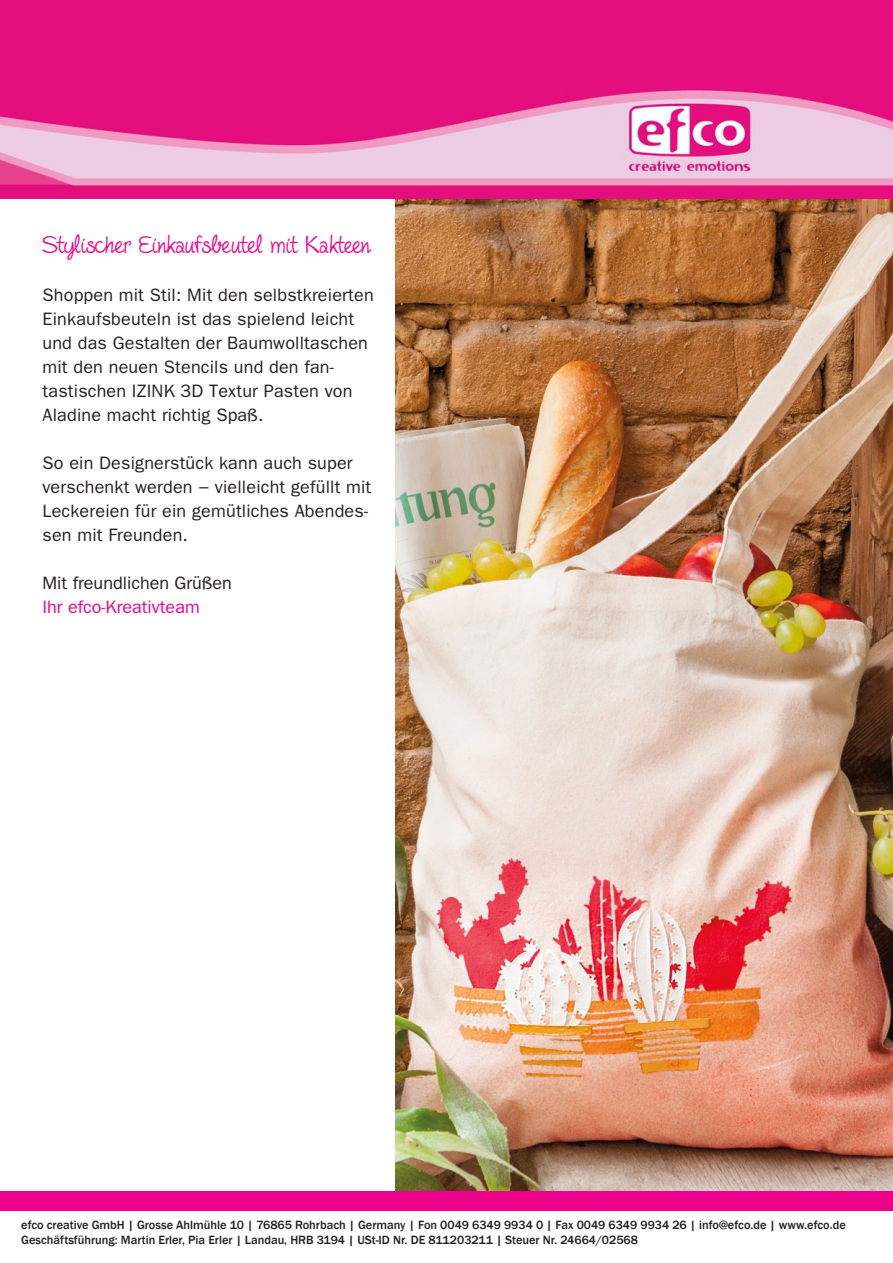
<style>
.page{position:relative;width:893px;height:1263px;background:#fff}
.page>*{position:absolute;margin:0;border:0;box-sizing:border-box;transform-origin:0 0}
.t1{font:27px "Fineliner Script";color:#ed028c}
.t2{font:18px/24px "Franklin Gothic";letter-spacing:.01em;color:#231f20}
.t3{font:18px "Franklin Gothic";color:#ed028c}
.t4{font:500 12.3px "Franklin Gothic";color:#231f20}
</style>
<div class="page">
<img style="left:395px;top:199px;width:498px;height:992px">
<img style="left:0;top:0;width:893px;height:199px">
<div style="left:0;top:1191px;width:893px;height:19px;background:#ed028c"></div>
<p class="t1" style="left:43px;top:230px;width:329px">Stylischer Einkaufsbeutel mit Kakteen</p>
<p class="t2" style="left:43px;top:283px;width:333px">Shoppen mit Stil: Mit den selbstkreierten Einkaufsbeuteln ist das spielend leicht und das Gestalten der Baumwolltaschen mit den neuen Stencils und den fan&shy;tastischen IZINK 3D Textur Pasten von Aladine macht richtig Spaß.</p>
<p class="t2" style="left:43px;top:451px;width:330px">So ein Designerstück kann auch super verschenkt werden − vielleicht gefüllt mit Leckereien für ein gemütliches Abendes&shy;sen mit Freunden.</p>
<p class="t2" style="left:43px;top:571px;width:191px">Mit freundlichen Grüßen</p>
<p class="t3" style="left:43px;top:596px;width:159px">Ihr efco-Kreativteam</p>
<p class="t4" style="left:21px;top:1217px;width:826px">efco creative GmbH | Grosse Ahlmühle 10 | 76865 Rohrbach | Germany | Fon 0049 6349 9934 0 | Fax 0049 6349 9934 26 | info@efco.de | www.efco.de</p>
<p class="t4" style="left:21px;top:1232px;width:618px">Geschäftsführung: Martin Erler, Pia Erler | Landau, HRB 3194 | USt-ID Nr. DE 811203211 | Steuer Nr. 24664/02568</p>
</div>
